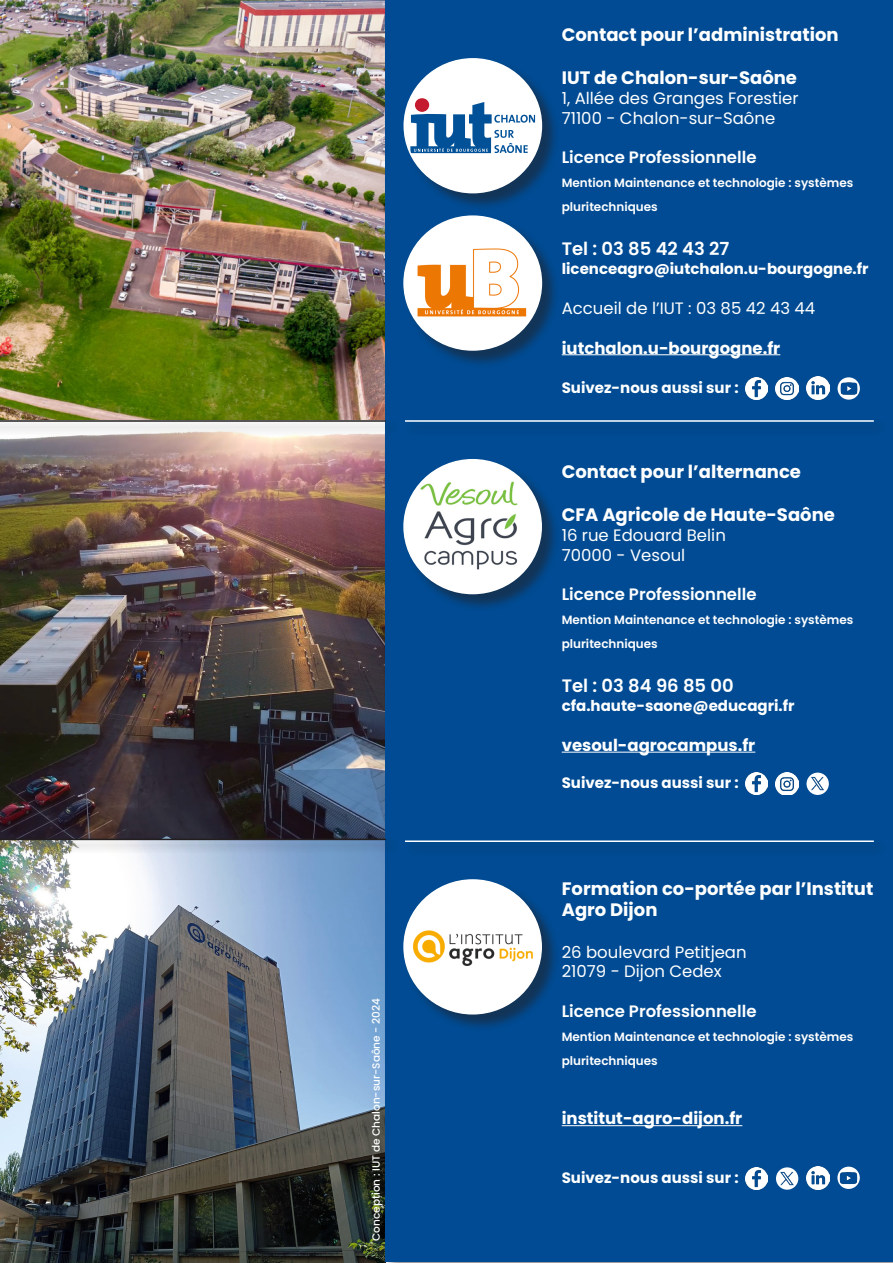
<style>
.page{position:relative;width:893px;height:1263px;background:#fff}
.page>*{position:absolute;margin:0;border:0;box-sizing:border-box;transform-origin:0 0}
.t1{font:700 18px/21.6px "Poppins";color:#fff}
.t2{font:600 18px "Poppins";color:#fff}
.t3{font:16.5px "Poppins";color:#fff}
.t4{font:600 16.5px "Poppins";color:#fff}
.t5{font:700 16.5px "Poppins";color:#fff}
.t6{font:700 15px "Poppins";color:#fff}
.t7{font:600 12px/24px "Poppins";color:#fff}
.t8{font:500 10.5px "Poppins";color:#fff}
</style>
<div class="page">
<img style="left:0;top:0;width:384px;height:418px">
<img style="left:0;top:436px;width:384px;height:827px">
<div style="left:386px;top:0;width:507px;height:1262px;background:#004b93"></div>
<div style="left:404px;top:59px;width:155px;height:152px;background:#231f20;opacity:.52"></div>
<div style="left:404px;top:59px;width:137px;height:134px;background:#fff;border-radius:50%"></div>
<div style="left:415px;top:98px;width:14px;height:14px;background:#c41b2f;border-radius:50%"></div>
<svg style="left:410px;top:102px;width:125px;height:51px"></svg>
<div style="left:404px;top:460px;width:155px;height:151px;background:#231f20;opacity:.52"></div>
<div style="left:404px;top:460px;width:137px;height:133px;background:#fff;border-radius:50%"></div>
<img style="left:417px;top:474px;width:111px;height:105px">
<div style="left:404px;top:880px;width:155px;height:152px;background:#231f20;opacity:.52"></div>
<div style="left:404px;top:880px;width:137px;height:134px;background:#fff;border-radius:50%"></div>
<img style="left:410px;top:884px;width:125px;height:126px">
<div style="left:404px;top:216px;width:155px;height:152px;background:#231f20;opacity:.52"></div>
<div style="left:404px;top:216px;width:137px;height:134px;background:#fff;border-radius:50%"></div>
<img style="left:417px;top:248px;width:110px;height:69px">
<div style="left:404px;top:418px;width:483px;height:18px;background:#01498e"></div>
<hr style="left:405px;top:420px;width:469px;height:2px;background:#fff">
<div style="left:0;top:418px;width:399px;height:18px;background:#231f20;opacity:.47"></div>
<hr style="left:0;top:420px;width:386px;height:2px;background:#231f20">
<div style="left:0;top:836px;width:399px;height:18px;background:#231f20;opacity:.47"></div>
<hr style="left:0;top:839px;width:386px;height:1px;background:#231f20">
<hr style="left:562px;top:354px;width:218px;height:1px;background:#fff">
<hr style="left:562px;top:752px;width:193px;height:1px;background:#fff">
<hr style="left:562px;top:1125px;width:180px;height:1px;background:#fff">
<div style="left:404px;top:838px;width:483px;height:18px;background:#01498e"></div>
<hr style="left:405px;top:840px;width:469px;height:2px;background:#fff">
<img style="left:776px;top:377px;width:22px;height:23px">
<img style="left:807px;top:377px;width:23px;height:23px">
<img style="left:745px;top:377px;width:23px;height:23px">
<img style="left:807px;top:1166px;width:23px;height:24px">
<img style="left:745px;top:1167px;width:23px;height:23px">
<img style="left:776px;top:773px;width:22px;height:22px">
<img style="left:745px;top:773px;width:23px;height:22px">
<img style="left:806px;top:773px;width:23px;height:22px;border-radius:11px">
<img style="left:776px;top:1167px;width:22px;height:23px;border-radius:11px">
<img style="left:837px;top:377px;width:23px;height:23px;border-radius:11px">
<img style="left:837px;top:1166px;width:23px;height:23px;border-radius:11px">
<p class="t8" style="left:370px;top:1241px;width:244px;rotate:-90deg">Conception : IUT de Chalon-sur-Saône - 2024</p>
<p class="t1" style="left:562px;top:24px;width:278px">Contact pour l’administration</p>
<p class="t1" style="left:562px;top:67px;width:237px">IUT de Chalon-sur-Saône</p>
<p class="t3" style="left:562px;top:89px;width:238px">1, Allée des Granges Forestier</p>
<p class="t3" style="left:562px;top:108px;width:215px">71100 - Chalon-sur-Saône</p>
<p class="t4" style="left:562px;top:148px;width:196px">Licence Professionnelle</p>
<p class="t7" style="left:562px;top:171px;width:293px">Mention Maintenance et technologie : systèmes pluritechniques</p>
<p class="t2" style="left:562px;top:238px;width:169px">Tel : 03 85 42 43 27</p>
<p class="t6" style="left:562px;top:260px;width:308px">licenceagro@iutchalon.u-bourgogne.fr</p>
<p class="t3" style="left:562px;top:299px;width:255px">Accueil de l’IUT : 03 85 42 43 44</p>
<p class="t5" style="left:562px;top:338px;width:220px">iutchalon.u-bourgogne.fr</p>
<p class="t6" style="left:562px;top:379px;width:178px">Suivez-nous aussi sur :</p>
<p class="t1" style="left:562px;top:461px;width:241px">Contact pour l’alternance</p>
<p class="t1" style="left:562px;top:504px;width:275px">CFA Agricole de Haute-Saône</p>
<p class="t3" style="left:562px;top:525px;width:166px">16 rue Edouard Belin</p>
<p class="t3" style="left:562px;top:545px;width:125px">70000 - Vesoul</p>
<p class="t4" style="left:562px;top:585px;width:196px">Licence Professionnelle</p>
<p class="t7" style="left:562px;top:608px;width:293px">Mention Maintenance et technologie : systèmes pluritechniques</p>
<p class="t2" style="left:562px;top:675px;width:174px">Tel : 03 84 96 85 00</p>
<p class="t6" style="left:562px;top:697px;width:234px">cfa.haute-saone@educagri.fr</p>
<p class="t5" style="left:562px;top:735px;width:195px">vesoul-agrocampus.fr</p>
<p class="t6" style="left:562px;top:774px;width:178px">Suivez-nous aussi sur :</p>
<p class="t1" style="left:562px;top:877px;width:313px">Formation co-portée par l’Institut<br>Agro Dijon</p>
<p class="t3" style="left:562px;top:942px;width:186px">26 boulevard Petitjean</p>
<p class="t3" style="left:562px;top:962px;width:162px">21079 - Dijon Cedex</p>
<p class="t4" style="left:562px;top:1002px;width:196px">Licence Professionnelle</p>
<p class="t7" style="left:562px;top:1025px;width:293px">Mention Maintenance et technologie : systèmes pluritechniques</p>
<p class="t5" style="left:562px;top:1109px;width:182px">institut-agro-dijon.fr</p>
<p class="t6" style="left:562px;top:1169px;width:178px">Suivez-nous aussi sur :</p>
</div>
